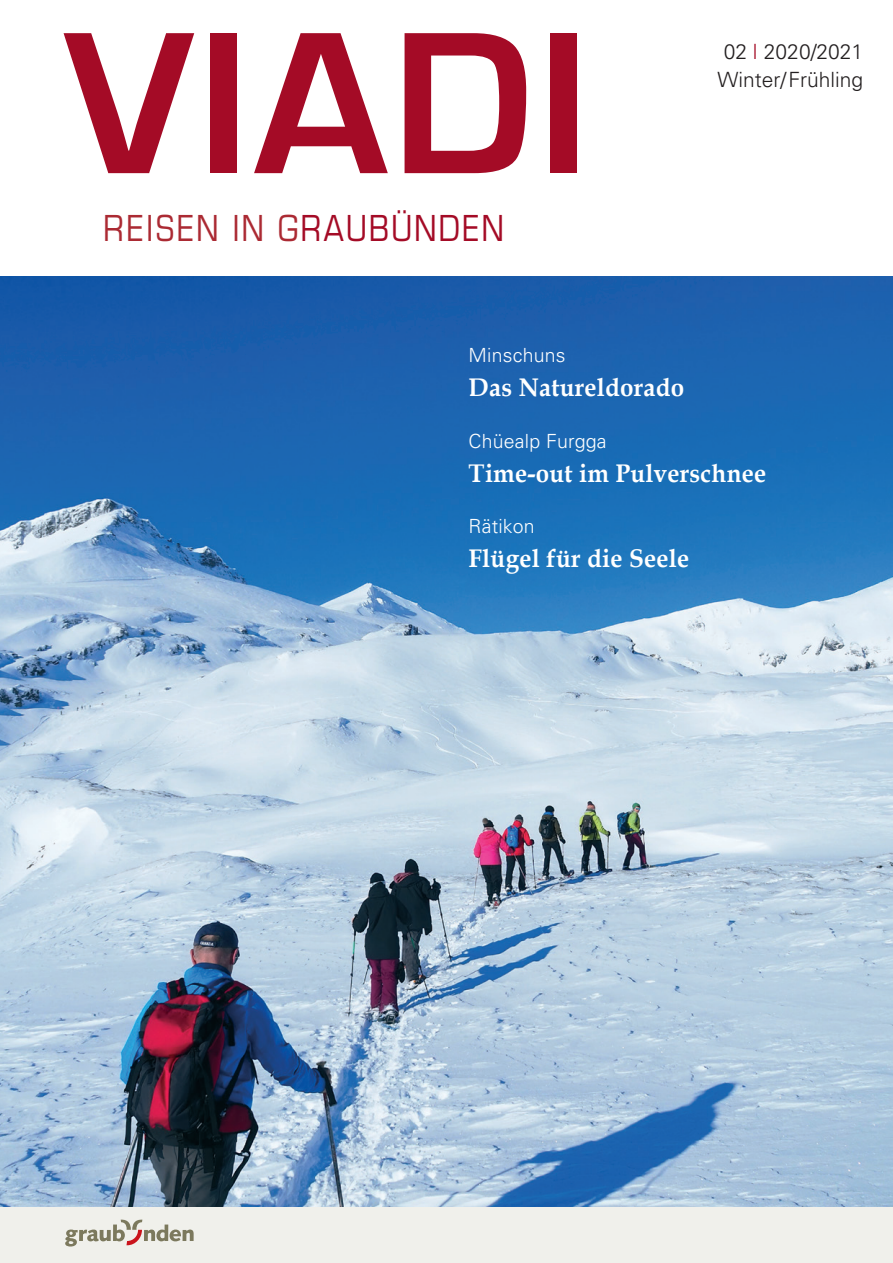
<style>
.page{position:relative;width:893px;height:1263px;background:#fff}
.page>*{position:absolute;margin:0;border:0;box-sizing:border-box;transform-origin:0 0}
.t1{font:700 210px "Eurostile";letter-spacing:.02em;color:#a40b26}
.t2{font:condensed 36px "Eurostile LT";letter-spacing:.045em;color:#ab2a33}
.t3{font:700 25.5px "Book Antiqua";letter-spacing:.01em;color:#fff;scale:.95 1}
.t4{font:300 21px/27px "Univers";color:#231f20}
.t5{font:300 19.5px "Univers";letter-spacing:.01em;color:#fff}
.s1{color:#a40b26}
</style>
<div class="page">
<img style="left:0;top:276px;width:893px;height:931px">
<div style="left:0;top:1207px;width:893px;height:56px;background:#f0f0eb"></div>
<svg style="left:65px;top:1219px;width:129px;height:27px"></svg>
<h1 class="t1" style="left:64px;top:-10px;width:526px">VIADI</h1>
<h2 class="t2" style="left:103px;top:206px;width:402px">REISEN IN G<span class="s1">RAUBÜNDEN</span></h2>
<p class="t4" style="left:718px;top:38px;width:147px">02 <span class="s1">|</span> 2020/2021<br>Winter/Frühling</p>
<p class="t5" style="left:469px;top:343px;width:98px">Minschuns</p>
<p class="t3" style="left:469px;top:370px;width:229px">Das Natureldorado</p>
<p class="t5" style="left:469px;top:429px;width:140px">Chüealp Furgga</p>
<p class="t3" style="left:469px;top:456px;width:315px">Time-out im Pulverschnee</p>
<p class="t5" style="left:469px;top:514px;width:68px">Rätikon</p>
<p class="t3" style="left:469px;top:541px;width:234px">Flügel für die Seele</p>
</div>
